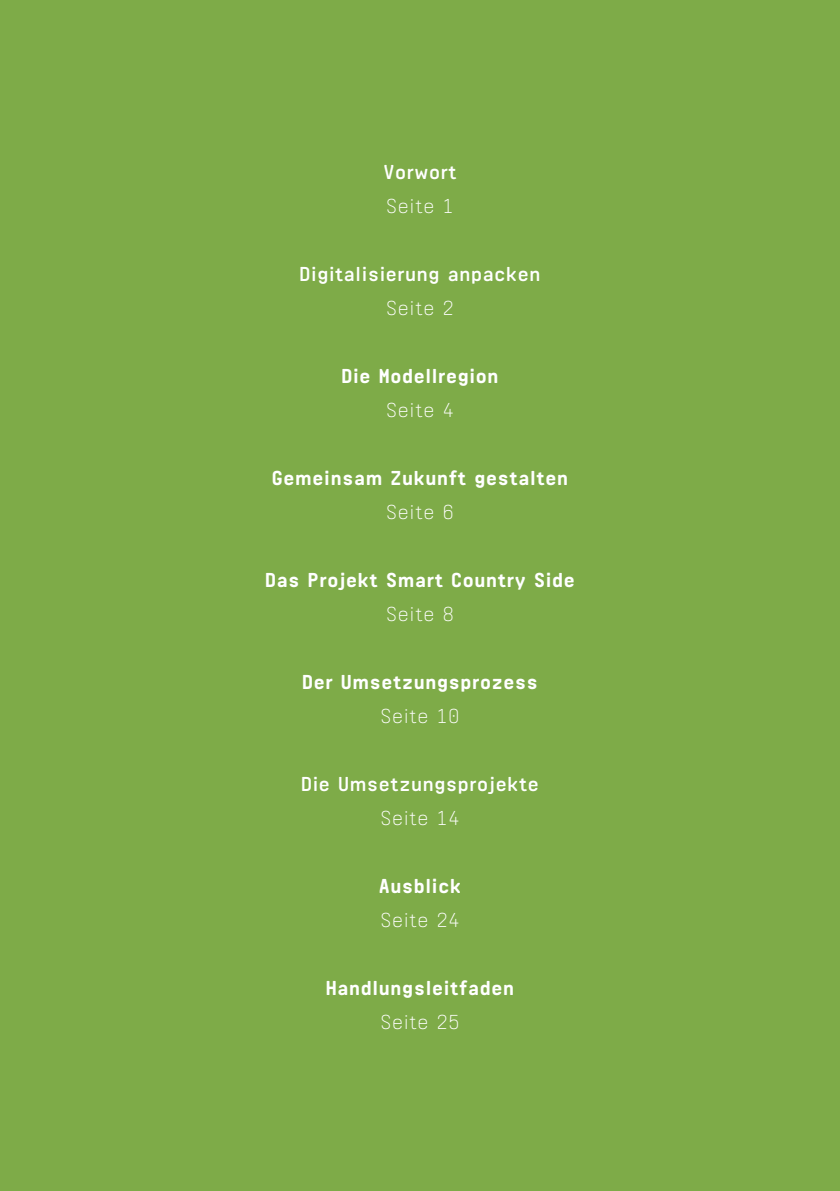
<style>
.page{position:relative;width:840px;height:1191px;background:#fff}
.page>*{position:absolute;margin:0;border:0;box-sizing:border-box;transform-origin:0 0}
.t1{font:900 22px "Realtime Text Rounded";color:#fff}
.t2{font:300 22px "Realtime Text Rounded";color:#fff}
.t3{font:700 22px "Realtime Text Rounded";color:#fff}
</style>
<div class="page">
<div style="left:0;top:0;width:839px;height:1191px;background:#7eab48"></div>
<p class="t3" style="left:383px;top:157px;width:75px">Vorwort</p>
<p class="t2" style="left:385px;top:192px;width:70px">Seite 1</p>
<p class="t3" style="left:299px;top:259px;width:243px">Digitalisierung anpacken</p>
<p class="t2" style="left:385px;top:294px;width:70px">Seite 2</p>
<p class="t1" style="left:341px;top:361px;width:159px">Die Modellregion</p>
<p class="t2" style="left:385px;top:396px;width:70px">Seite 4</p>
<p class="t1" style="left:271px;top:463px;width:298px">Gemeinsam Zukunft gestalten</p>
<p class="t2" style="left:385px;top:498px;width:70px">Seite 6</p>
<p class="t1" style="left:265px;top:565px;width:311px">Das Projekt Smart Country Side</p>
<p class="t2" style="left:385px;top:600px;width:70px">Seite 8</p>
<p class="t1" style="left:301px;top:667px;width:238px">Der Umsetzungsprozess</p>
<p class="t2" style="left:380px;top:702px;width:81px">Seite 10</p>
<p class="t3" style="left:300px;top:769px;width:240px">Die Umsetzungsprojekte</p>
<p class="t2" style="left:380px;top:804px;width:81px">Seite 14</p>
<p class="t1" style="left:378px;top:871px;width:84px">Ausblick</p>
<p class="t2" style="left:380px;top:906px;width:81px">Seite 24</p>
<p class="t1" style="left:325px;top:973px;width:190px">Handlungsleitfaden</p>
<p class="t2" style="left:380px;top:1008px;width:81px">Seite 25</p>
</div>
